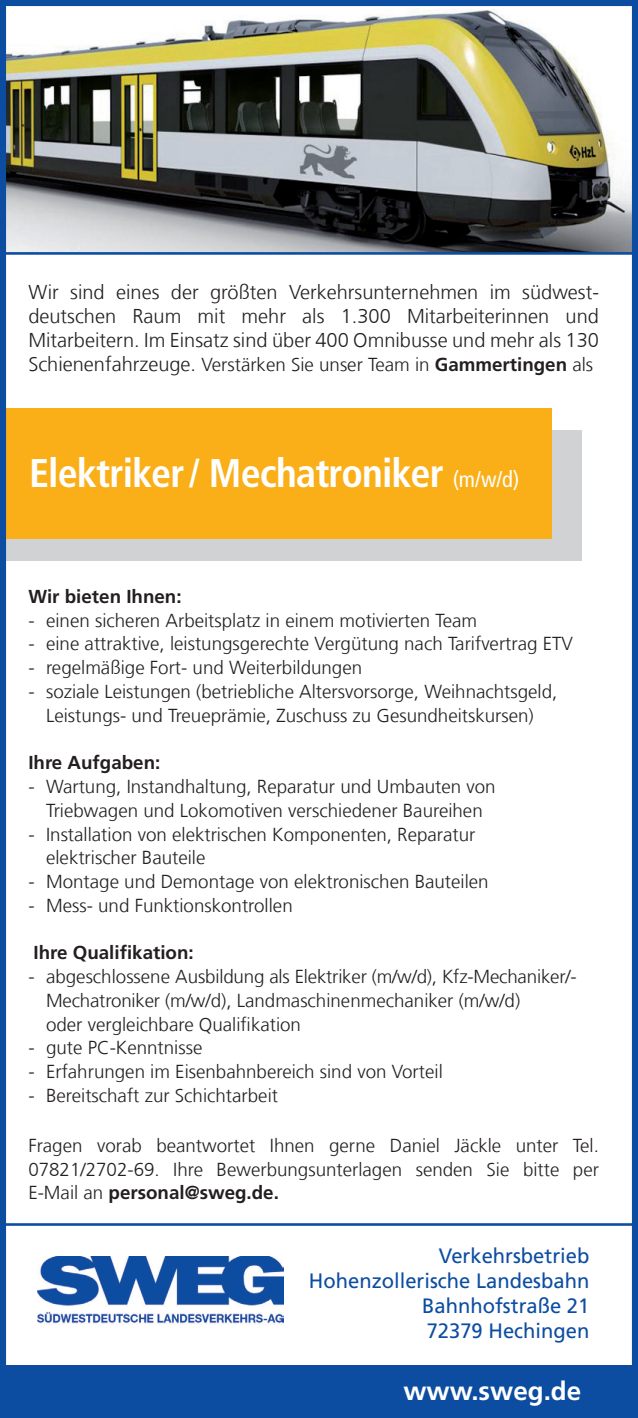
<style>
.page{position:relative;width:638px;height:1418px;background:#fff}
.page>*{position:absolute;margin:0;border:0;box-sizing:border-box;transform-origin:0 0}
.t1{font:700 condensed 40px "Frutiger LT Com";letter-spacing:-.02em;color:#fff}
.t2{font:700 26px "Frutiger LT Com";color:#fff}
.t3{font:20.75px/25px "Frutiger LT Com";color:#0d4da1;text-align:right}
.t4{font:300 20px/24px "Frutiger LT Com";color:#231f20;text-align:justify}
.t5{font:300 18.75px/23.8px "Frutiger LT Com";color:#231f20;text-align:center}
.t6{font:700 18.75px "Frutiger LT Com";color:#231f20}
.s1{font-size:20px}
.s2{font-weight:700}
.s3{font-weight:400;font-size:22.5px}
</style>
<div class="page">
<div style="left:0;top:429px;width:581px;height:131px;background:#d1d2d4"></div>
<div style="left:0;top:408px;width:551px;height:131px;background:#faaf18"></div>
<img style="left:7px;top:8px;width:624px;height:244px">
<hr style="left:0;top:252px;width:638px;height:3px;background:#0d4da1">
<hr style="left:0;top:1223px;width:638px;height:2px;background:#0d4da1">
<img style="left:38px;top:1256px;width:246px;height:68px">
<div style="left:0;top:1365px;width:638px;height:52px;background:#0d4da1"></div>
<div style="left:0;top:0;width:638px;height:1417px;border:6px solid #0d4da1"></div>
<p class="t4" style="left:28px;top:280px;width:572px">Wir sind eines der größten Verkehrsunternehmen im südwest&shy;deutschen Raum mit mehr als 1.300 Mitarbeiterinnen und Mitarbeitern. Im Einsatz sind über 400 Omnibusse und mehr als 130</p>
<p class="t5" style="left:28px;top:352px;width:566px"><span class="s1">Schienenfahrzeuge.</span> Verstärken Sie unser Team in <span class="s2">Gammertingen</span> als</p>
<h1 class="t1" style="left:29px;top:449px;width:492px">Elektriker / Mechatroniker <span class="s3">(m/w/d)</span></h1>
<p class="t6" style="left:28px;top:585px;width:155px">Wir bieten Ihnen:</p>
<p class="t5" style="left:28px;top:608px;width:450px">- einen sicheren Arbeitsplatz in einem motivierten Team</p>
<p class="t5" style="left:28px;top:632px;width:546px">- eine attraktive, leistungsgerechte Vergütung nach Tarifvertrag ETV</p>
<p class="t5" style="left:28px;top:656px;width:335px">- regelmäßige Fort- und Weiterbildungen</p>
<p class="t5" style="left:28px;top:679px;width:530px">- soziale Leistungen (betriebliche Altersvorsorge, Weihnachtsgeld,<br>Leistungs- und Treueprämie, Zuschuss zu Gesundheitskursen)</p>
<p class="t6" style="left:28px;top:751px;width:133px">Ihre Aufgaben:</p>
<p class="t5" style="left:28px;top:774px;width:469px">- Wartung, Instandhaltung, Reparatur und Umbauten von<br>Triebwagen und Lokomotiven verschiedener Baureihen</p>
<p class="t5" style="left:46px;top:822px;width:431px;text-align:left;text-indent:-18px">- Installation von elektrischen Komponenten, Reparatur elektrischer Bauteile</p>
<p class="t5" style="left:28px;top:869px;width:462px">- Montage und Demontage von elektronischen Bauteilen</p>
<p class="t5" style="left:28px;top:893px;width:266px">- Mess- und Funktionskontrollen</p>
<p class="t6" style="left:34px;top:941px;width:162px">Ihre Qualifikation:</p>
<p class="t5" style="left:46px;top:964px;width:532px;text-align:left;text-indent:-18px">- abgeschlossene Ausbildung als Elektriker (m/w/d), Kfz-Mechaniker/-<br>Mechatroniker (m/w/d), Landmaschinenmechaniker (m/w/d)<br>oder vergleichbare Qualifikation</p>
<p class="t5" style="left:28px;top:1036px;width:175px">- gute PC-Kenntnisse</p>
<p class="t5" style="left:28px;top:1060px;width:416px">- Erfahrungen im Eisenbahnbereich sind von Vorteil</p>
<p class="t5" style="left:28px;top:1083px;width:251px">- Bereitschaft zur Schichtarbeit</p>
<p class="t5" style="left:28px;top:1133px;width:572px;text-align:justify">Fragen vorab beantwortet Ihnen gerne Daniel Jäckle unter Tel.<br>07821/2702-69. Ihre Bewerbungsunterlagen senden Sie bitte per E-Mail an <span class="s2">personal@sweg.de.</span></p>
<p class="t3" style="left:309px;top:1243px;width:282px">Verkehrsbetrieb<br>Hohenzollerische Landesbahn<br>Bahnhofstraße 21<br>72379 Hechingen</p>
<h2 class="t2" style="left:403px;top:1375px;width:179px">www.sweg.de</h2>
</div>
